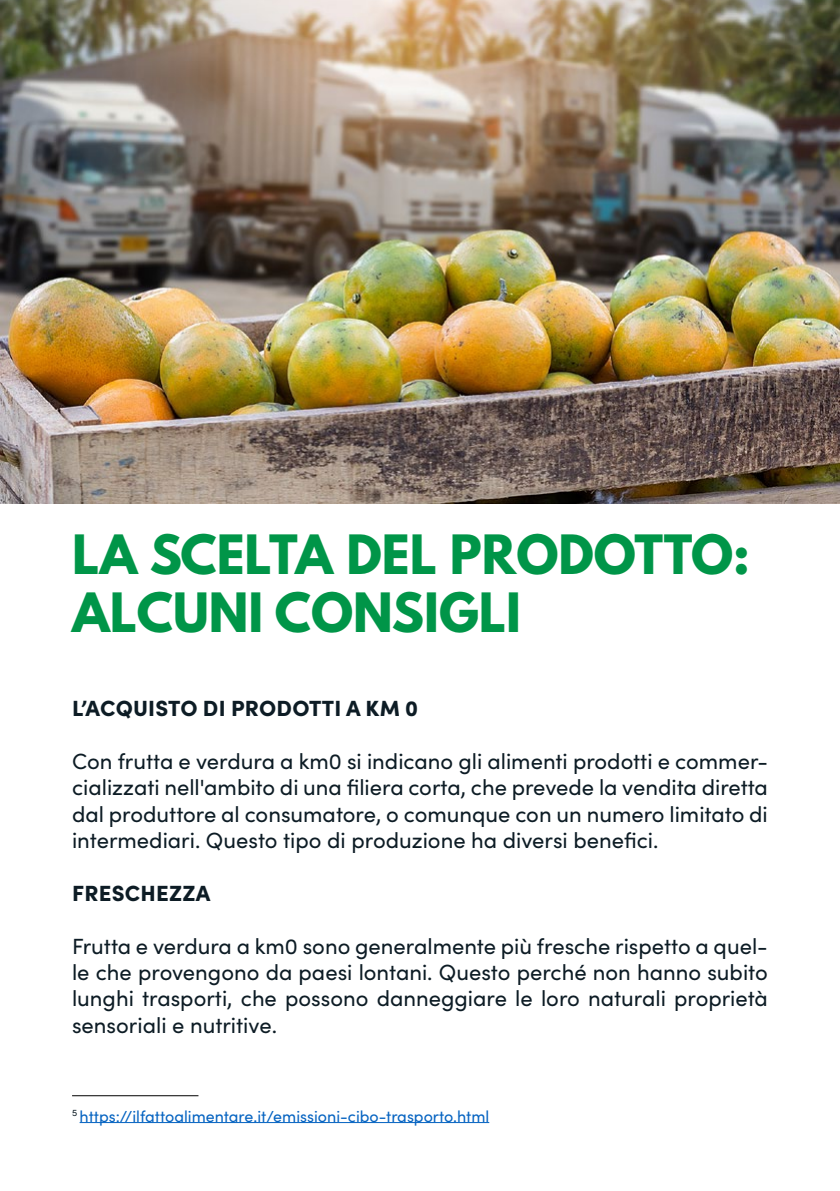
<style>
.page{position:relative;width:840px;height:1191px;background:#fff}
.page>*{position:absolute;margin:0;border:0;box-sizing:border-box;transform-origin:0 0}
.t1{font:700 48px/57.6px "League Spartan";color:#009548}
.t2{font:22px/26.4px "Sofia Pro";color:#0d1c25;text-align:justify}
.t3{font:900 22px "Sofia Pro";letter-spacing:.01em;color:#0d1c25}
.t4{font:16px "Sofia Pro";color:#0563c1}
</style>
<div class="page">
<hr style="left:80px;top:1122px;width:409px;height:1px;background:#0563c1">
<hr style="left:72px;top:1095px;width:126px;height:1px;background:#000">
<img style="left:0;top:0;width:839px;height:503px">
<h1 class="t1" style="left:72px;top:525px;width:679px">LA SCELTA DEL PRODOTTO:<br>ALCUNI CONSIGLI</h1>
<p class="t3" style="left:72px;top:691px;width:347px">L’ACQUISTO DI PRODOTTI A KM 0</p>
<p class="t2" style="left:72px;top:746px;width:697px">Con frutta e verdura a km0 si indicano gli alimenti prodotti e commer&shy;cializzati nell'ambito di una filiera corta, che prevede la vendita diretta dal produttore al consumatore, o comunque con un numero limitato di intermediari. Questo tipo di produzione ha diversi benefici.</p>
<p class="t3" style="left:72px;top:875px;width:140px">FRESCHEZZA</p>
<p class="t2" style="left:72px;top:931px;width:697px">Frutta e verdura a km0 sono generalmente più fresche rispetto a quel&shy;le che provengono da paesi lontani. Questo perché non hanno subito lunghi trasporti, che possono danneggiare le loro naturali proprietà sensoriali e nutritive.</p>
<p class="t4" style="left:72px;top:1104px;width:418px"><sup>5</sup> https://ilfattoalimentare.it/emissioni-cibo-trasporto.html</p>
</div>
